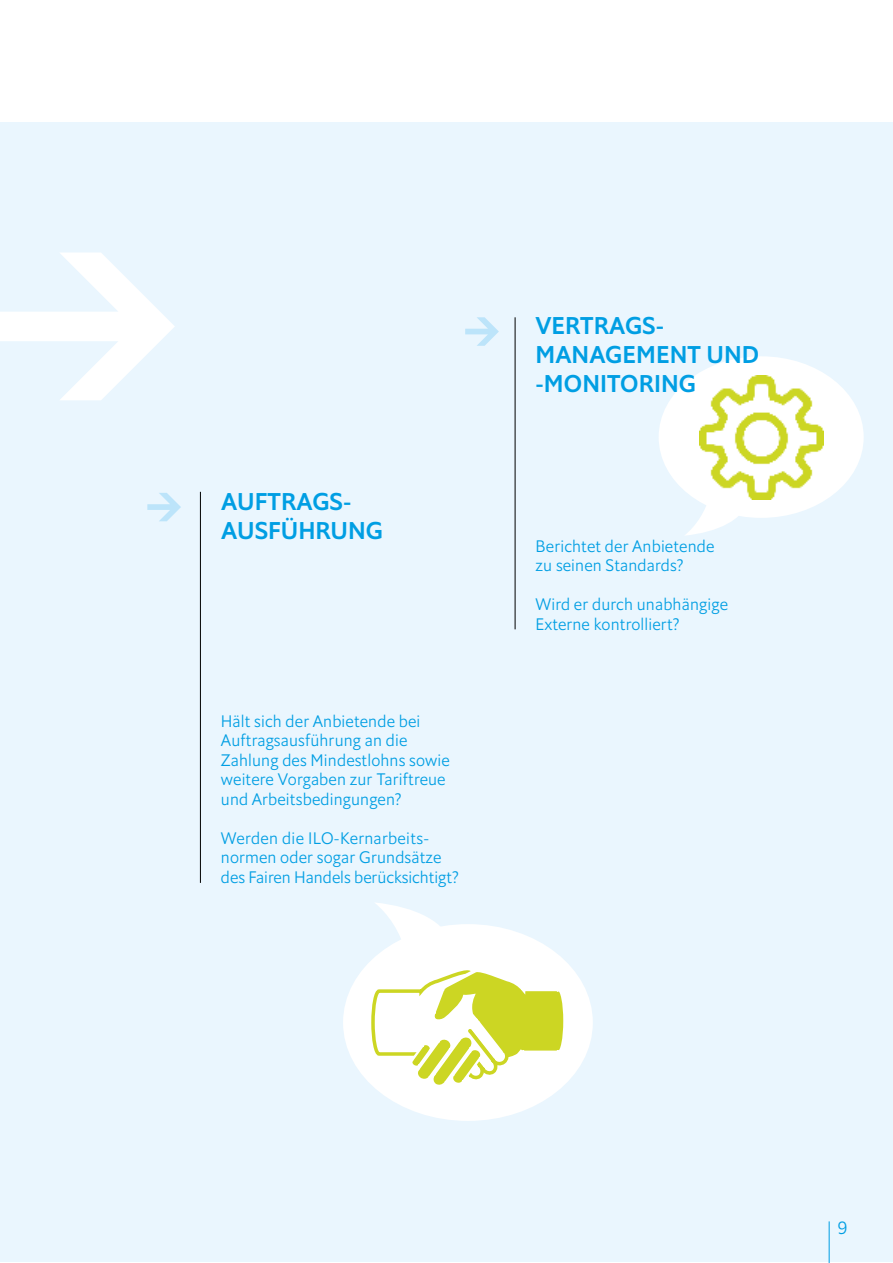
<style>
.page{position:relative;width:893px;height:1263px;background:#fff}
.page>*{position:absolute;margin:0;border:0;box-sizing:border-box;transform-origin:0 0}
.t1{font:500 24px/28.8px "Halifax";color:#009ee3}
.t2{font:300 18px "Halifax";color:#009ee3}
.t3{font:300 16.5px/19.5px "Halifax";letter-spacing:.01em;color:#009ee3}
</style>
<div class="page">
<div style="left:1px;top:122px;width:892px;height:1140px;background:#eaf6fe"></div>
<svg style="left:684px;top:490px;width:54px;height:46px"></svg>
<div style="left:659px;top:356px;width:205px;height:162px;background:#fff;border-radius:50%"></div>
<img style="left:699px;top:375px;width:124px;height:124px">
<hr style="left:200px;top:492px;width:1px;height:391px;background:#000">
<hr style="left:515px;top:317px;width:1px;height:312px;background:#000">
<div style="left:343px;top:924px;width:250px;height:197px;background:#fff;border-radius:50%"></div>
<svg style="left:371px;top:903px;width:193px;height:187px"></svg>
<svg style="left:147px;top:493px;width:34px;height:28px"></svg>
<svg style="left:465px;top:317px;width:34px;height:29px"></svg>
<hr style="left:829px;top:1221px;width:1px;height:42px;background:#009ee3">
<svg style="left:0;top:252px;width:175px;height:148px"></svg>
<h1 class="t1" style="left:221px;top:487px;width:163px">AUFTRAGS-<br>AUSFÜHRUNG</h1>
<p class="t3" style="left:221px;top:711px;width:230px">Hält sich der Anbietende bei<br>Auftragsausführung an die<br>Zahlung des Mindestlohns sowie weitere Vorgaben zur Tariftreue und Arbeitsbedingungen?</p>
<p class="t3" style="left:221px;top:828px;width:239px">Werden die ILO-Kernarbeits&shy;normen oder sogar Grundsätze des Fairen Handels berücksichtigt?</p>
<h1 class="t1" style="left:536px;top:311px;width:225px">VERTRAGS-<br>MANAGEMENT UND -MONITORING</h1>
<p class="t3" style="left:536px;top:536px;width:180px">Berichtet der Anbietende zu seinen Standards?</p>
<p class="t3" style="left:536px;top:594px;width:194px">Wird er durch unabhängige<br>Externe kontrolliert?</p>
<p class="t2" style="left:838px;top:1216px;width:11px">9</p>
</div>
